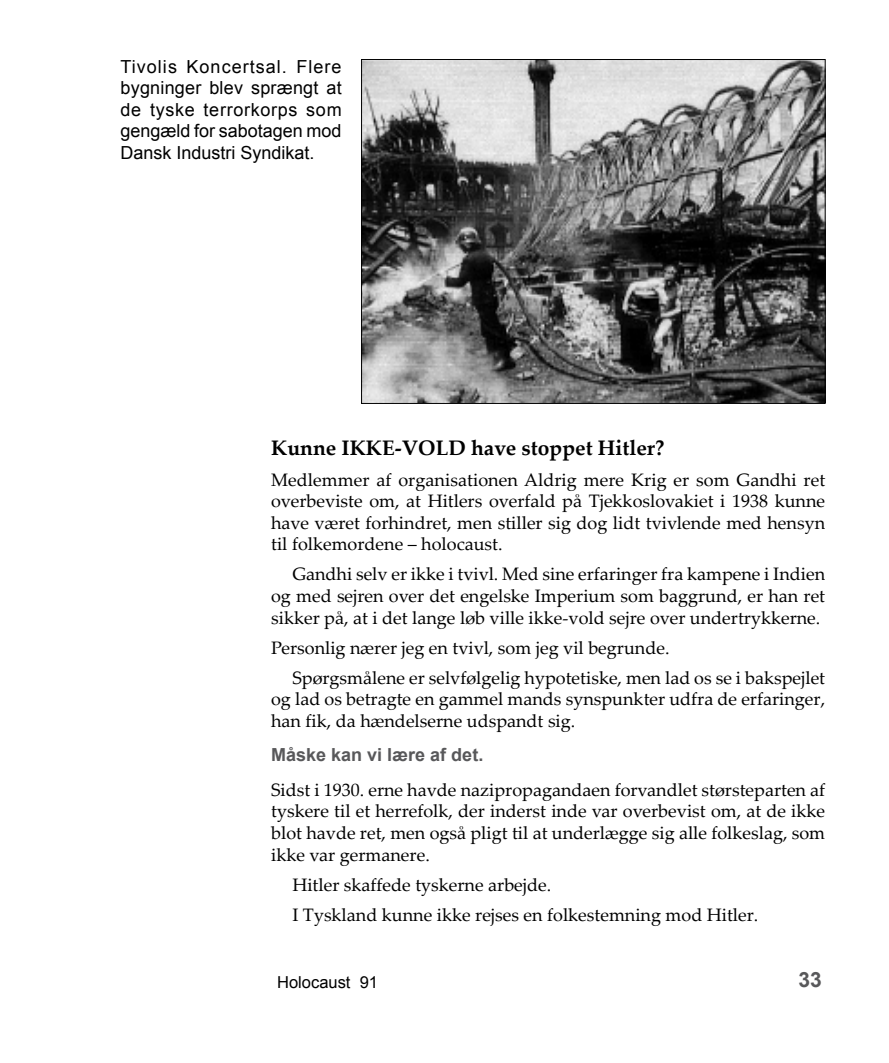
<style>
.page{position:relative;width:889px;height:1063px;background:#fff}
.page>*{position:absolute;margin:0;border:0;box-sizing:border-box;transform-origin:0 0}
.t1{font:700 21px "Palatino Linotype";color:#000}
.t2{font:700 21px "Arial";color:#58585a}
.t3{font:18px/21.6px "Palatino Linotype";color:#000;text-align:justify}
.t4{font:18px/21.6px "Arial";color:#000;text-align:justify}
.t5{font:700 18px "Arial";color:#58585a}
.t6{font:16.5px "Arial";color:#000}
</style>
<div class="page">
<img style="left:363px;top:61px;width:460px;height:341px">
<div style="left:361px;top:59px;width:464px;height:345px;border:1px solid #000"></div>
<p class="t4" style="left:120px;top:56px;width:223px">Tivolis Koncertsal. Flere bygninger blev sprængt at de tyske terrorkorps som gengæld for sabotagen mod Dansk Industri Syndikat.</p>
<p class="t1" style="left:271px;top:433px;width:395px">Kunne IKKE-VOLD have stoppet Hitler?</p>
<p class="t3" style="left:271px;top:468px;width:555px">Medlemmer af organisationen Aldrig mere Krig er som Gandhi ret overbeviste om, at Hitlers overfald på Tjekkoslovakiet i 1938 kunne have været forhindret, men stiller sig dog lidt tvivlende med hensyn til folkemordene – holocaust.</p>
<p class="t3" style="left:271px;top:563px;width:555px;text-indent:21px">Gandhi selv er ikke i tvivl. Med sine erfaringer fra kampene i Indien og med sejren over det engelske Imperium som baggrund, er han ret sikker på, at i det lange løb ville ikke-vold sejre over undertrykkerne.</p>
<p class="t3" style="left:292px;top:632px;width:534px;line-height:30.2px;text-indent:-21px">Personlig nærer jeg en tvivl, som jeg vil begrunde.<br>Spørgsmålene er selvfølgelig hypotetiske, men lad os se i bakspejlet</p>
<p class="t3" style="left:271px;top:688px;width:555px">og lad os betragte en gammel mands synspunkter udfra de erfaringer, han fik, da hændelserne udspandt sig.</p>
<p class="t5" style="left:271px;top:743px;width:214px">Måske kan vi lære af det.</p>
<p class="t3" style="left:271px;top:778px;width:555px">Sidst i 1930. erne havde nazipropagandaen forvandlet størsteparten af tyskere til et herrefolk, der inderst inde var overbevist om, at de ikke blot havde ret, men også pligt til at underlægge sig alle folkeslag, som ikke var germanere.</p>
<p class="t3" style="left:292px;top:869px;width:467px;line-height:30.2px">Hitler skaffede tyskerne arbejde.<br>I Tyskland kunne ikke rejses en folkestemning mod Hitler.</p>
<p class="t6" style="left:277px;top:971px;width:102px">Holocaust 91</p>
<p class="t2" style="left:798px;top:965px;width:25px">33</p>
</div>
